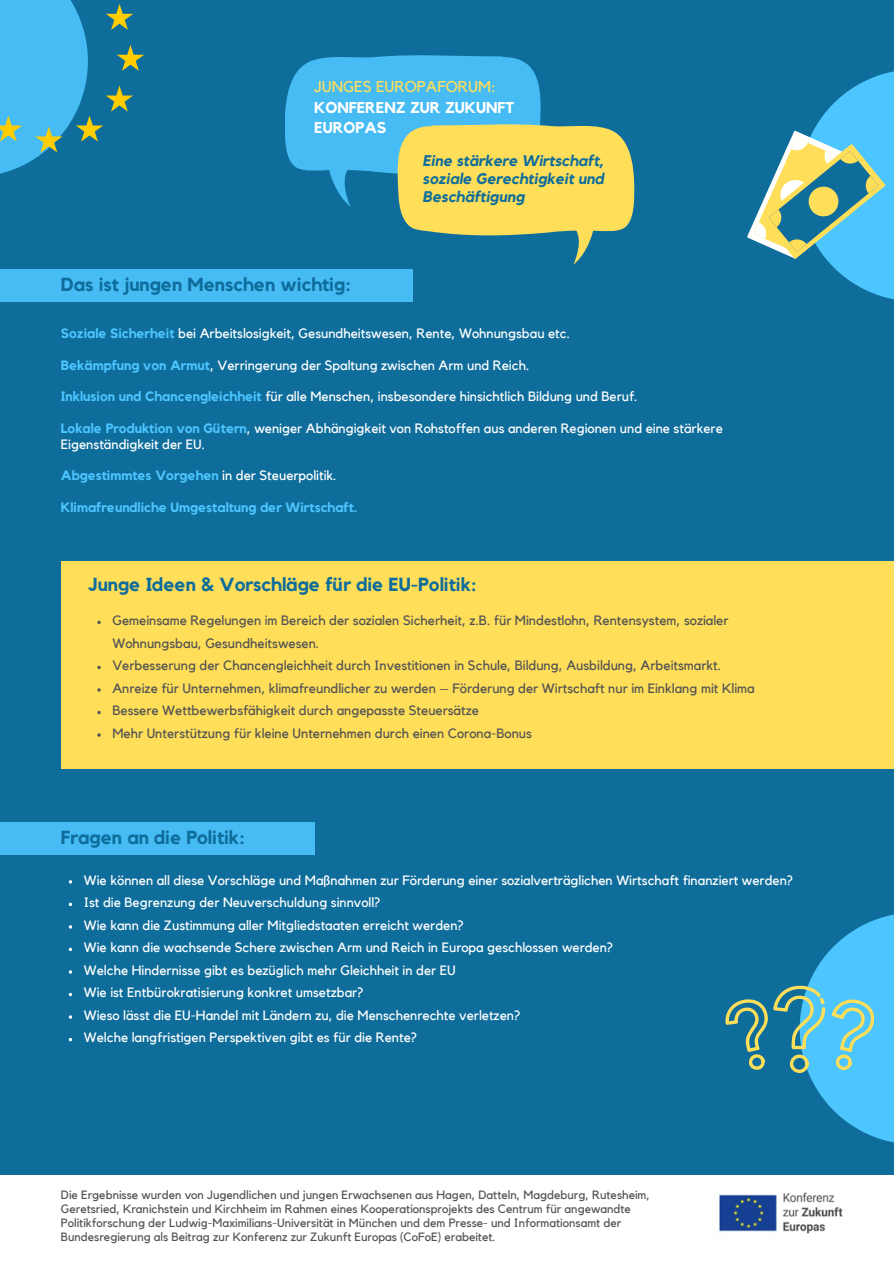
<style>
.page{position:relative;width:894px;height:1264px;background:#fff}
.page>*{position:absolute;margin:0;border:0;box-sizing:border-box;transform-origin:0 0}
.t1{font:700 18.9px "Kollektif";color:#0e6d9b}
.t2{font:700 15.6px/20.4px "Kollektif";color:#fff}
.t3{font:15.6px "Kollektif";color:#ffde59}
.t4{font:italic 700 15.3px/18px "Kollektif";color:#0e6d9b;text-align:justify}
.t5{font:13.5px/22.5px "Kollektif";color:#fff}
.t6{font:13.5px/22.5px "Kollektif";color:#545454}
.t7{font:700 13.5px "Kollektif";color:#4dc5ff}
.t8{font:12px/14px "Kollektif";color:#545454}
.s1{font-weight:700;color:#4dc5ff}
.s2{font-weight:400;color:#fff}
</style>
<div class="page">
<div style="left:0;top:0;width:893px;height:1263px;background:#0e6d9b"></div>
<svg style="left:285px;top:55px;width:349px;height:210px"></svg>
<svg style="left:0;top:0;width:144px;height:174px"></svg>
<div style="left:0;top:1175px;width:893px;height:88px;background:#fff"></div>
<img style="left:719px;top:1192px;width:124px;height:42px">
<div style="left:0;top:269px;width:412px;height:33px;background:#46bbf4"></div>
<div style="left:61px;top:561px;width:832px;height:208px;background:#ffde59"></div>
<div style="left:0;top:822px;width:314px;height:32px;background:#46bbf4"></div>
<svg style="left:747px;top:71px;width:146px;height:228px"></svg>
<svg style="left:69px;top:902px;width:3px;height:4px"></svg>
<svg style="left:725px;top:914px;width:168px;height:229px"></svg>
<svg style="left:97px;top:620px;width:4px;height:4px"></svg>
<svg style="left:97px;top:665px;width:4px;height:4px"></svg>
<svg style="left:97px;top:688px;width:4px;height:3px"></svg>
<svg style="left:97px;top:710px;width:4px;height:4px"></svg>
<p class="t3" style="left:314px;top:80px;width:183px">JUNGES EUROPAFORUM:</p>
<p class="t2" style="left:314px;top:98px;width:201px">KONFERENZ ZUR ZUKUNFT<br>EUROPAS</p>
<h1 class="t1" style="left:61px;top:276px;width:292px">Das ist jungen Menschen wichtig:</h1>
<p class="t4" style="left:422px;top:153px;width:183px">Eine stärkere Wirtschaft, soziale Gerechtigkeit und Beschäftigung</p>
<p class="t5" style="left:61px;top:323px;width:510px"><span class="s1">Soziale Sicherheit</span> bei Arbeitslosigkeit, Gesundheitswesen, Rente, Wohnungsbau etc.</p>
<p class="t5" style="left:61px;top:354px;width:469px"><span class="s1">Bekämpfung von Armut</span>, Verringerung der Spaltung zwischen Arm und Reich.</p>
<p class="t5" style="left:61px;top:386px;width:578px"><span class="s1">Inklusion und Chancengleichheit</span> für alle Menschen, insbesondere hinsichtlich Bildung und Beruf.</p>
<p class="t5" style="left:61px;top:421px;width:663px;line-height:15.8px"><span class="s1">Lokale Produktion von Gütern</span>, weniger Abhängigkeit von Rohstoffen aus anderen Regionen und eine stärkere<br>Eigenständigkeit der EU.</p>
<p class="t7" style="left:61px;top:469px;width:277px">Abgestimmtes Vorgehen <span class="s2">in der Steuerpolitik.</span></p>
<p class="t7" style="left:61px;top:501px;width:298px">Klimafreundliche Umgestaltung der Wirtschaft.</p>
<h1 class="t1" style="left:88px;top:575px;width:390px">Junge Ideen &amp; Vorschläge für die EU-Politik:</h1>
<p class="t6" style="left:112px;top:609px;width:643px">Gemeinsame Regelungen im Bereich der sozialen Sicherheit, z.B. für Mindestlohn, Rentensystem, sozialer Wohnungsbau, Gesundheitswesen.<br>Verbesserung der Chancengleichheit durch Investitionen in Schule, Bildung, Ausbildung, Arbeitsmarkt.<br>Anreize für Unternehmen, klimafreundlicher zu werden – Förderung der Wirtschaft nur im Einklang mit Klima Bessere Wettbewerbsfähigkeit durch angepasste Steuersätze<br>Mehr Unterstützung für kleine Unternehmen durch einen Corona-Bonus</p>
<h1 class="t1" style="left:61px;top:828px;width:185px">Fragen an die Politik:</h1>
<p class="t5" style="left:84px;top:869px;width:710px">Wie können all diese Vorschläge und Maßnahmen zur Förderung einer sozialverträglichen Wirtschaft finanziert werden?<br>Ist die Begrenzung der Neuverschuldung sinnvoll?<br>Wie kann die Zustimmung aller Mitgliedstaaten erreicht werden?<br>Wie kann die wachsende Schere zwischen Arm und Reich in Europa geschlossen werden?<br>Welche Hindernisse gibt es bezüglich mehr Gleichheit in der EU<br>Wie ist Entbürokratisierung konkret umsetzbar?<br>Wieso lässt die EU-Handel mit Ländern zu, die Menschenrechte verletzen?<br>Welche langfristigen Perspektiven gibt es für die Rente?</p>
<p class="t8" style="left:61px;top:1188px;width:590px">Die Ergebnisse wurden von Jugendlichen und jungen Erwachsenen aus Hagen, Datteln, Magdeburg, Rutesheim, Geretsried, Kranichstein und Kirchheim im Rahmen eines Kooperationsprojekts des Centrum für angewandte Politikforschung der Ludwig-Maximilians-Universität in München und dem Presse- und Informationsamt der Bundesregierung als Beitrag zur Konferenz zur Zukunft Europas (CoFoE) erabeitet.</p>
</div>
